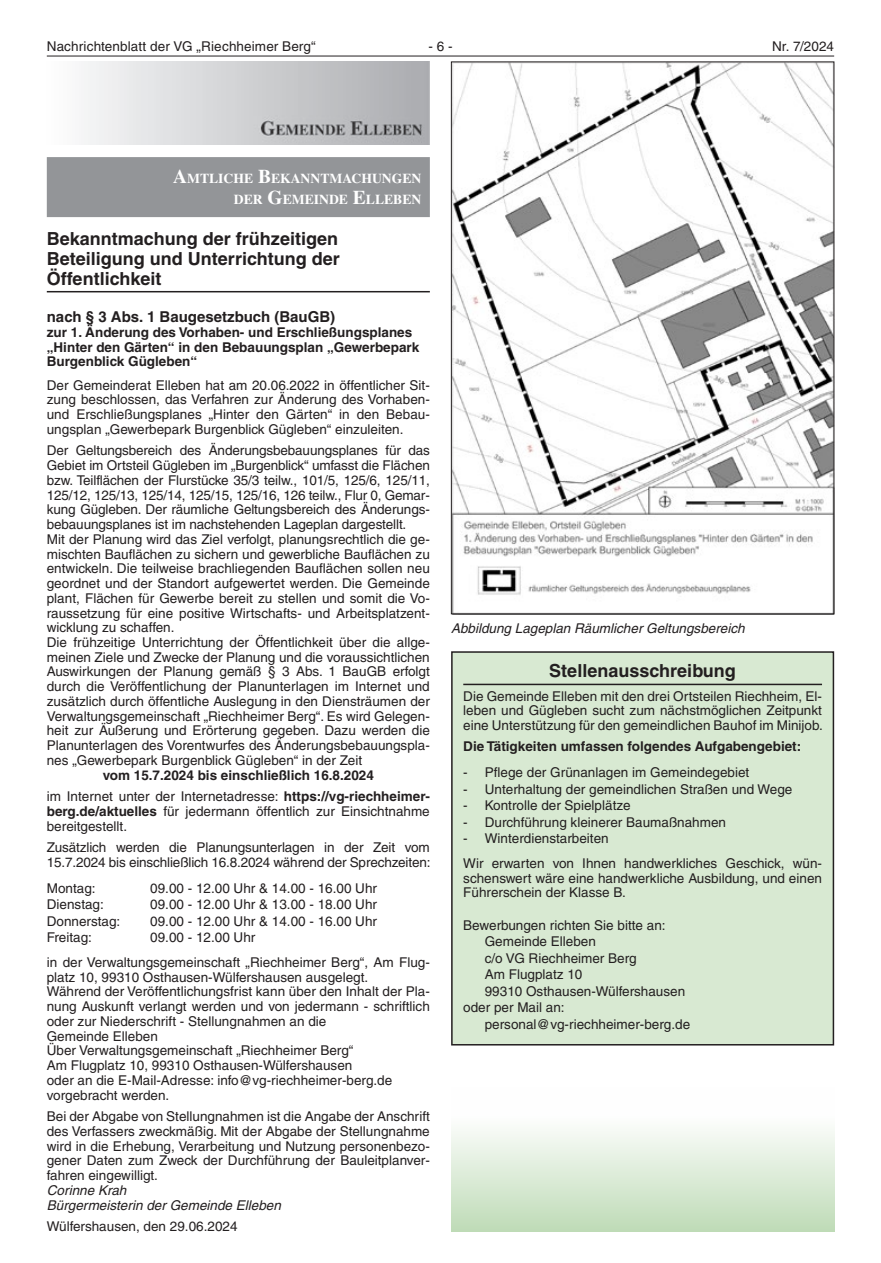
<style>
.page{position:relative;width:881px;height:1263px;background:#fff}
.page>*{position:absolute;margin:0;border:0;box-sizing:border-box;transform-origin:0 0}
.Überschrift{font:700 18px/19.6px "Helvetica LT";color:#231f20;text-align:justify}
.Zwischenüberschrift{font:700 15px "Helvetica LT";color:#231f20}
.Rasterbalken_2_zeili{font:700 13.65px/21.3px "Times LT";color:#fff;text-align:right}
.t1{font:13.5px/14.7px "Helvetica LT";color:#231f20;text-align:justify}
.Zwischenüberschrift-2{font:700 13.5px/14.7px "Helvetica LT";color:#231f20}
.Bildunterschrift{font:italic 13.5px "Helvetica LT";color:#231f20}
.s1{font-size:19.5px}
.s2{font-weight:700}
</style>
<div class="page">
<hr style="left:47px;top:56px;width:786px;height:1px;background:#231f20">
<img style="left:453px;top:64px;width:378px;height:548px">
<div style="left:451px;top:652px;width:382px;height:393px;background:#d8e9d2"></div>
<hr style="left:463px;top:684px;width:358px;height:1px;background:#231f20">
<div style="left:451px;top:651px;width:382px;height:394px;border:2px solid #231f20"></div>
<div style="left:451px;top:1087px;width:382px;height:144px;background:linear-gradient(to bottom,#fff,#c1ddba)"></div>
<div style="left:47px;top:157px;width:382px;height:60px;background:#939598"></div>
<hr style="left:47px;top:291px;width:382px;height:1px;background:#231f20">
<img style="left:84px;top:62px;width:345px;height:83px">
<p class="t1" style="left:47px;top:39px;width:270px">Nachrichtenblatt der VG „Riechheimer Berg“</p>
<p class="t1" style="left:428px;top:39px;width:26px">- 6 -</p>
<p class="t1" style="left:771px;top:39px;width:63px">Nr. 7/2024</p>
<p class="Rasterbalken_2_zeili" style="left:173px;top:167px;width:250px"><span class="s1">A</span>MTLICHE <span class="s1">B</span>EKANNTMACHUNGEN<br>DER <span class="s1">G</span>EMEINDE <span class="s1">E</span>LLEBEN</p>
<p class="Überschrift" style="left:47px;top:229px;width:294px">Bekanntmachung der frühzeitigen Beteiligung und Unterrichtung der Öffentlichkeit</p>
<p class="Zwischenüberschrift" style="left:47px;top:308px;width:290px">nach § 3 Abs. 1 Baugesetzbuch (BauGB)</p>
<p class="Zwischenüberschrift-2" style="left:47px;top:325px;width:374px">zur 1. Änderung des Vorhaben- und Erschließungsplanes „Hinter den Gärten“ in den Bebauungsplan „Gewerbepark<br>Burgenblick Gügleben“</p>
<p class="t1" style="left:47px;top:378px;width:384px">Der Gemeinderat Elleben hat am 20.06.2022 in öffentlicher Sit&shy;zung beschlossen, das Verfahren zur Änderung des Vorhaben&shy;und Erschließungsplanes „Hinter den Gärten“ in den Bebau&shy;ungsplan „Gewerbepark Burgenblick Gügleben“ einzuleiten.</p>
<p class="t1" style="left:47px;top:443px;width:384px">Der Geltungsbereich des Änderungsbebauungsplanes für das Gebiet im Ortsteil Gügleben im „Burgenblick“ umfasst die Flächen bzw. Teilflächen der Flurstücke 35/3 teilw., 101/5, 125/6, 125/11, 125/12, 125/13, 125/14, 125/15, 125/16, 126 teilw., Flur 0, Gemar&shy;kung Gügleben. Der räumliche Geltungsbereich des Änderungs&shy;bebauungsplanes ist im nachstehenden Lageplan dargestellt.</p>
<p class="t1" style="left:47px;top:532px;width:384px">Mit der Planung wird das Ziel verfolgt, planungsrechtlich die ge&shy;mischten Bauflächen zu sichern und gewerbliche Bauflächen zu entwickeln. Die teilweise brachliegenden Bauflächen sollen neu geordnet und der Standort aufgewertet werden. Die Gemeinde plant, Flächen für Gewerbe bereit zu stellen und somit die Vo&shy;raussetzung für eine positive Wirtschafts- und Arbeitsplatzent&shy;wicklung zu schaffen.</p>
<p class="t1" style="left:47px;top:635px;width:384px">Die frühzeitige Unterrichtung der Öffentlichkeit über die allge&shy;meinen Ziele und Zwecke der Planung und die voraussichtlichen Auswirkungen der Planung gemäß § 3 Abs. 1 BauGB erfolgt durch die Veröffentlichung der Planunterlagen im Internet und zusätzlich durch öffentliche Auslegung in den Diensträumen der Verwaltungsgemeinschaft „Riechheimer Berg“. Es wird Gelegen&shy;heit zur Äußerung und Erörterung gegeben. Dazu werden die Planunterlagen des Vorentwurfes des Änderungsbebauungspla&shy;nes „Gewerbepark Burgenblick Gügleben“ in der Zeit</p>
<p class="Zwischenüberschrift-2" style="left:103px;top:767px;width:272px">vom 15.7.2024 bis einschließlich 16.8.2024</p>
<p class="t1" style="left:47px;top:789px;width:384px">im Internet unter der Internetadresse: <span class="s2">https://vg-riechheimer&shy;berg.de/aktuelles</span> für jedermann öffentlich zur Einsichtnahme bereitgestellt.</p>
<p class="t1" style="left:47px;top:840px;width:385px">Zusätzlich werden die Planungsunterlagen in der Zeit vom<br>15.7.2024 bis einschließlich 16.8.2024 während der Sprechzeiten:</p>
<p class="t1" style="left:47px;top:881px;width:50px">Montag:</p>
<p class="t1" style="left:150px;top:881px;width:228px">09.00 - 12.00 Uhr &amp; 14.00 - 16.00 Uhr</p>
<p class="t1" style="left:47px;top:897px;width:59px">Dienstag:</p>
<p class="t1" style="left:150px;top:897px;width:228px">09.00 - 12.00 Uhr &amp; 13.00 - 18.00 Uhr</p>
<p class="t1" style="left:47px;top:913px;width:75px">Donnerstag:</p>
<p class="t1" style="left:150px;top:913px;width:228px">09.00 - 12.00 Uhr &amp; 14.00 - 16.00 Uhr</p>
<p class="t1" style="left:47px;top:930px;width:47px">Freitag:</p>
<p class="t1" style="left:150px;top:930px;width:107px">09.00 - 12.00 Uhr</p>
<p class="t1" style="left:47px;top:955px;width:384px">in der Verwaltungsgemeinschaft „Riechheimer Berg“, Am Flug&shy;platz 10, 99310 Osthausen-Wülfershausen ausgelegt.</p>
<p class="t1" style="left:47px;top:984px;width:384px">Während der Veröffentlichungsfrist kann über den Inhalt der Pla&shy;nung Auskunft verlangt werden und von jedermann - schriftlich oder zur Niederschrift - Stellungnahmen an die</p>
<p class="t1" style="left:47px;top:1028px;width:113px">Gemeinde Elleben</p>
<p class="t1" style="left:47px;top:1043px;width:308px">Über Verwaltungsgemeinschaft „Riechheimer Berg“</p>
<p class="t1" style="left:47px;top:1058px;width:307px">Am Flugplatz 10, 99310 Osthausen-Wülfershausen</p>
<p class="t1" style="left:47px;top:1073px;width:347px">oder an die E-Mail-Adresse: info@vg-riechheimer-berg.de</p>
<p class="t1" style="left:47px;top:1087px;width:124px">vorgebracht werden.</p>
<p class="t1" style="left:47px;top:1109px;width:384px">Bei der Abgabe von Stellungnahmen ist die Angabe der Anschrift des Verfassers zweckmäßig. Mit der Abgabe der Stellungnahme wird in die Erhebung, Verarbeitung und Nutzung personenbezo&shy;gener Daten zum Zweck der Durchführung der Bauleitplanver&shy;fahren eingewilligt.</p>
<p class="Bildunterschrift" style="left:47px;top:1182px;width:81px">Corinne Krah</p>
<p class="Bildunterschrift" style="left:47px;top:1197px;width:235px">Bürgermeisterin der Gemeinde Elleben</p>
<p class="t1" style="left:47px;top:1219px;width:192px">Wülfershausen, den 29.06.2024</p>
<p class="Bildunterschrift" style="left:451px;top:620px;width:295px">Abbildung Lageplan Räumlicher Geltungsbereich</p>
<p class="Überschrift" style="left:549px;top:661px;width:188px">Stellenausschreibung</p>
<p class="t1" style="left:463px;top:688px;width:361px">Die Gemeinde Elleben mit den drei Ortsteilen Riechheim, El&shy;leben und Gügleben sucht zum nächstmöglichen Zeitpunkt eine Unterstützung für den gemeindlichen Bauhof im Minijob.</p>
<p class="Zwischenüberschrift-2" style="left:463px;top:739px;width:339px">Die Tätigkeiten umfassen folgendes Aufgabengebiet:</p>
<p class="t1" style="left:463px;top:765px;width:6px">-</p>
<p class="t1" style="left:484px;top:765px;width:266px">Pflege der Grünanlagen im Gemeindegebiet</p>
<p class="t1" style="left:463px;top:782px;width:6px">-</p>
<p class="t1" style="left:484px;top:782px;width:309px">Unterhaltung der gemeindlichen Straßen und Wege</p>
<p class="t1" style="left:463px;top:798px;width:6px">-</p>
<p class="t1" style="left:484px;top:798px;width:147px">Kontrolle der Spielplätze</p>
<p class="t1" style="left:463px;top:814px;width:6px">-</p>
<p class="t1" style="left:484px;top:814px;width:243px">Durchführung kleinerer Baumaßnahmen</p>
<p class="t1" style="left:463px;top:831px;width:6px">-</p>
<p class="t1" style="left:484px;top:831px;width:125px">Winterdienstarbeiten</p>
<p class="t1" style="left:463px;top:856px;width:360px">Wir erwarten von Ihnen handwerkliches Geschick, wün&shy;schenswert wäre eine handwerkliche Ausbildung, und einen Führerschein der Klasse B.</p>
<p class="t1" style="left:463px;top:918px;width:204px">Bewerbungen richten Sie bitte an:</p>
<p class="t1" style="left:484px;top:934px;width:113px">Gemeinde Elleben</p>
<p class="t1" style="left:484px;top:951px;width:153px">c/o VG Riechheimer Berg</p>
<p class="t1" style="left:484px;top:967px;width:99px">Am Flugplatz 10</p>
<p class="t1" style="left:484px;top:984px;width:202px">99310 Osthausen-Wülfershausen</p>
<p class="t1" style="left:463px;top:1000px;width:103px">oder per Mail an:</p>
<p class="t1" style="left:484px;top:1017px;width:207px">personal@vg-riechheimer-berg.de</p>
</div>
